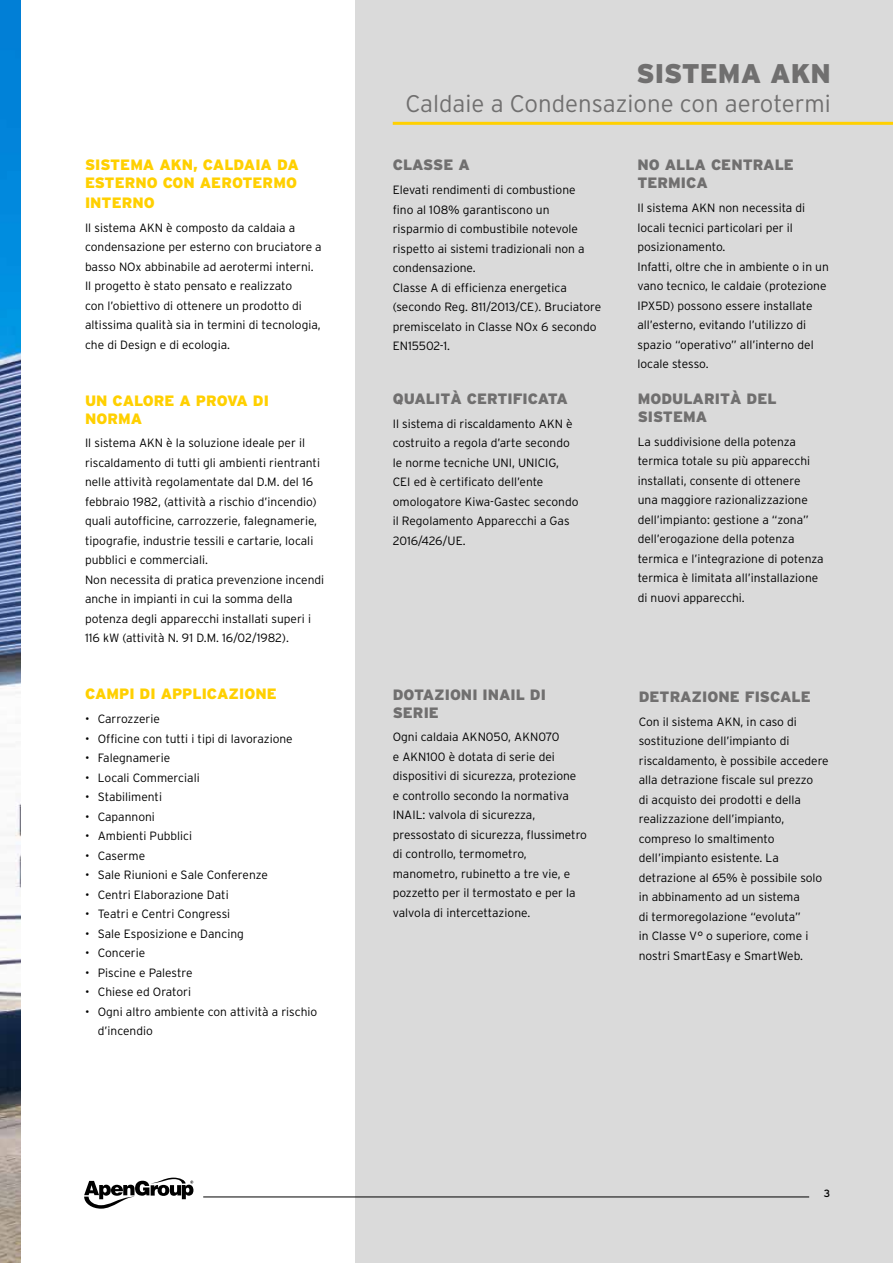
<style>
.page{position:relative;width:893px;height:1263px;background:#fff}
.page>*{position:absolute;margin:0;border:0;box-sizing:border-box;transform-origin:0 0}
.t1{font:900 27px "Interstate";color:#706f6f}
.t2{font:300 24px "Interstate";color:#706f6f}
.t3{font:900 15px/18px "Interstate";color:#706f6f}
.t4{font:900 15px/18px "Interstate";color:#ffd000}
.t5{font:300 12px/19.5px "Interstate";color:#000}
.t6{font:10.5px "Interstate";color:#000}
</style>
<div class="page">
<img style="left:0;top:0;width:21px;height:1263px">
<div style="left:355px;top:0;width:538px;height:1263px;background:#dadada"></div>
<hr style="left:203px;top:1197px;width:606px;height:1px;background:#000">
<svg style="left:84px;top:1177px;width:109px;height:32px"></svg>
<hr style="left:393px;top:122px;width:500px;height:3px;background:#ffd000">
<p class="t4" style="left:85px;top:156px;width:215px">SISTEMA AKN, CALDAIA DA<br>ESTERNO CON AEROTERMO</p>
<p class="t4" style="left:85px;top:193px;width:71px">INTERNO</p>
<p class="t5" style="left:85px;top:217px;width:238px">Il sistema AKN è composto da caldaia a condensazione per esterno con bruciatore a basso NOx abbinabile ad aerotermi interni.<br>Il progetto è stato pensato e realizzato<br>con l’obiettivo di ottenere un prodotto di altissima qualità sia in termini di tecnologia, che di Design e di ecologia.</p>
<p class="t4" style="left:85px;top:391px;width:185px">UN CALORE A PROVA DI<br>NORMA</p>
<p class="t5" style="left:85px;top:433px;width:241px">Il sistema AKN è la soluzione ideale per il riscaldamento di tutti gli ambienti rientranti nelle attività regolamentate dal D.M. del 16 febbraio 1982, (attività a rischio d’incendio) quali autofficine, carrozzerie, falegnamerie, tipografie, industrie tessili e cartarie, locali pubblici e commerciali.<br>Non necessita di pratica prevenzione incendi anche in impianti in cui la somma della potenza degli apparecchi installati superi i 116 kW (attività N. 91 D.M. 16/02/1982).</p>
<p class="t4" style="left:85px;top:685px;width:193px">CAMPI DI APPLICAZIONE</p>
<p class="t5" style="left:85px;top:709px;width:76px">• Carrozzerie</p>
<p class="t5" style="left:85px;top:728px;width:209px">• Officine con tutti i tipi di lavorazione</p>
<p class="t5" style="left:85px;top:748px;width:87px">• Falegnamerie</p>
<p class="t5" style="left:85px;top:767px;width:116px">• Locali Commerciali</p>
<p class="t5" style="left:85px;top:787px;width:79px">• Stabilimenti</p>
<p class="t5" style="left:85px;top:806px;width:71px">• Capannoni</p>
<p class="t5" style="left:85px;top:826px;width:109px">• Ambienti Pubblici</p>
<p class="t5" style="left:85px;top:845px;width:62px">• Caserme</p>
<p class="t5" style="left:85px;top:865px;width:184px">• Sale Riunioni e Sale Conferenze</p>
<p class="t5" style="left:85px;top:884px;width:145px">• Centri Elaborazione Dati</p>
<p class="t5" style="left:85px;top:904px;width:147px">• Teatri e Centri Congressi</p>
<p class="t5" style="left:85px;top:923px;width:160px">• Sale Esposizione e Dancing</p>
<p class="t5" style="left:85px;top:943px;width:62px">• Concerie</p>
<p class="t5" style="left:85px;top:962px;width:109px">• Piscine e Palestre</p>
<p class="t5" style="left:85px;top:982px;width:108px">• Chiese ed Oratori</p>
<p class="t5" style="left:98px;top:1001px;width:221px;text-indent:-13px">• Ogni altro ambiente con attività a rischio d’incendio</p>
<h1 class="t1" style="left:636px;top:58px;width:196px">SISTEMA AKN</h1>
<h2 class="t2" style="left:405px;top:90px;width:427px">Caldaie a Condensazione con aerotermi</h2>
<p class="t3" style="left:393px;top:156px;width:79px">CLASSE A</p>
<p class="t5" style="left:393px;top:180px;width:210px">Elevati rendimenti di combustione<br>fino al 108% garantiscono un risparmio di combustibile notevole rispetto ai sistemi tradizionali non a condensazione.<br>Classe A di efficienza energetica (secondo Reg. 811/2013/CE). Bruciatore premiscelato in Classe NOx 6 secondo<br>EN15502-1.</p>
<p class="t3" style="left:393px;top:389px;width:177px">QUALITÀ CERTIFICATA</p>
<p class="t5" style="left:393px;top:413px;width:187px">Il sistema di riscaldamento AKN è costruito a regola d’arte secondo le norme tecniche UNI, UNICIG,<br>CEI ed è certificato dell’ente omologatore Kiwa-Gastec secondo il Regolamento Apparecchi a Gas<br>2016/426/UE.</p>
<p class="t3" style="left:393px;top:685px;width:155px">DOTAZIONI INAIL DI<br>SERIE</p>
<p class="t5" style="left:393px;top:727px;width:196px">Ogni caldaia AKN050, AKN070<br>e AKN100 è dotata di serie dei dispositivi di sicurezza, protezione<br>e controllo secondo la normativa<br>INAIL: valvola di sicurezza, pressostato di sicurezza, flussimetro di controllo, termometro, manometro, rubinetto a tre vie, e pozzetto per il termostato e per la valvola di intercettazione.</p>
<p class="t3" style="left:637px;top:156px;width:158px">NO ALLA CENTRALE<br>TERMICA</p>
<p class="t5" style="left:637px;top:198px;width:193px">Il sistema AKN non necessita di locali tecnici particolari per il posizionamento.<br>Infatti, oltre che in ambiente o in un vano tecnico, le caldaie (protezione<br>IPX5D) possono essere installate all’esterno, evitando l’utilizzo di spazio “operativo” all’interno del locale stesso.</p>
<p class="t3" style="left:638px;top:389px;width:140px">MODULARITÀ DEL<br>SISTEMA</p>
<p class="t5" style="left:638px;top:431px;width:187px">La suddivisione della potenza termica totale su più apparecchi installati, consente di ottenere<br>una maggiore razionalizzazione dell’impianto: gestione a “zona” dell’erogazione della potenza termica e l’integrazione di potenza termica è limitata all’installazione di nuovi apparecchi.</p>
<p class="t3" style="left:639px;top:687px;width:174px">DETRAZIONE FISCALE</p>
<p class="t5" style="left:639px;top:712px;width:191px">Con il sistema AKN, in caso di sostituzione dell’impianto di riscaldamento, è possibile accedere alla detrazione fiscale sul prezzo<br>di acquisto dei prodotti e della realizzazione dell’impianto, compreso lo smaltimento dell’impianto esistente. La detrazione al 65% è possibile solo in abbinamento ad un sistema<br>di termoregolazione “evoluta”<br>in Classe V° o superiore, come i nostri SmartEasy e SmartWeb.</p>
<p class="t6" style="left:824px;top:1187px;width:8px">3</p>
</div>
